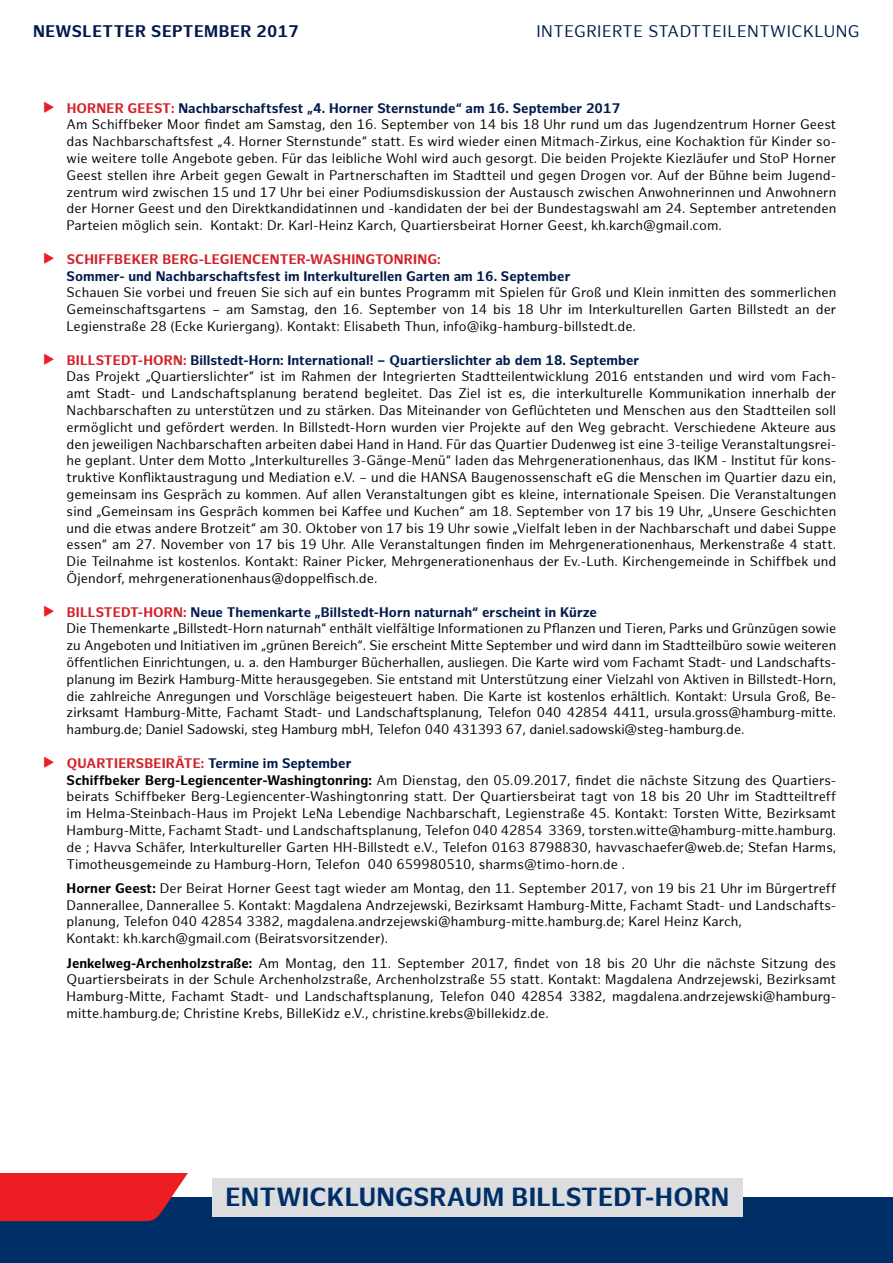
<style>
.page{position:relative;width:893px;height:1263px;background:#fff}
.page>*{position:absolute;margin:0;border:0;box-sizing:border-box;transform-origin:0 0}
.t1{font:700 25.5px "Hamburg Sans";letter-spacing:.01em;color:#002f67}
.t2{font:16.35px "Hamburg Sans";letter-spacing:.03em;color:#001a4b}
.t3{font:700 16.35px "Hamburg Sans";letter-spacing:.03em;color:#001a4b}
.t4{font:13.5px/16.8px "Hamburg Sans";letter-spacing:.005em;color:#000}
.t5{font:700 13.5px "Hamburg Sans";letter-spacing:.005em;color:#001a4b}
.t6{font:700 13.5px "Hamburg Sans";letter-spacing:.015em;color:#d2232a}
.s1{font-weight:700;color:#d2232a}
.s2{font-weight:700;color:#001a4b}
.s3{font-weight:700}
</style>
<div class="page">
<div style="left:0;top:1197px;width:893px;height:66px;background:#002f67"></div>
<svg style="left:0;top:1173px;width:188px;height:48px;background:#dd222c"></svg>
<div style="left:213px;top:1178px;width:530px;height:38px;background:#dcddde"></div>
<p class="t3" style="left:33px;top:22px;width:267px">NEWSLETTER SEPTEMBER 2017</p>
<p class="t2" style="left:536px;top:22px;width:325px">INTEGRIERTE STADTTEILENTWICKLUNG</p>
<p class="t4" style="left:67px;top:100px;width:771px"><span class="s1">HORNER GEEST:</span> <span class="s2">Nachbarschaftsfest „4. Horner Sternstunde“ am 16. September 2017<br></span>Am Schiffbeker Moor findet am Samstag, den 16. September von 14 bis 18 Uhr rund um das Jugendzentrum Horner Geest das Nachbarschaftsfest „4. Horner Sternstunde“ statt. Es wird wieder einen Mitmach-Zirkus, eine Kochaktion für Kinder so&shy;wie weitere tolle Angebote geben. Für das leibliche Wohl wird auch gesorgt. Die beiden Projekte Kiezläufer und StoP Horner Geest stellen ihre Arbeit gegen Gewalt in Partnerschaften im Stadtteil und gegen Drogen vor. Auf der Bühne beim Jugend&shy;zentrum wird zwischen 15 und 17 Uhr bei einer Podiumsdiskussion der Austausch zwischen Anwohnerinnen und Anwohnern der Horner Geest und den Direktkandidatinnen und -kandidaten der bei der Bundestagswahl am 24. September antretenden Parteien möglich sein. Kontakt: Dr. Karl-Heinz Karch, Quartiersbeirat Horner Geest, kh.karch@gmail.com.</p>
<p class="t6" style="left:67px;top:251px;width:375px">SCHIFFBEKER BERG-LEGIENCENTER-WASHINGTONRING:</p>
<p class="t5" style="left:67px;top:268px;width:505px">Sommer- und Nachbarschaftsfest im Interkulturellen Garten am 16. September</p>
<p class="t4" style="left:67px;top:285px;width:771px;text-align:justify">Schauen Sie vorbei und freuen Sie sich auf ein buntes Programm mit Spielen für Groß und Klein inmitten des sommerlichen Gemeinschaftsgartens − am Samstag, den 16. September von 14 bis 18 Uhr im Interkulturellen Garten Billstedt an der Legienstraße 28 (Ecke Kuriergang). Kontakt: Elisabeth Thun, info@ikg-hamburg-billstedt.de.</p>
<p class="t4" style="left:67px;top:352px;width:771px"><span class="s1">BILLSTEDT-HORN:</span> <span class="s2">Billstedt-Horn: International! – Quartierslichter ab dem 18. September<br></span>Das Projekt „Quartierslichter“ ist im Rahmen der Integrierten Stadtteilentwicklung 2016 entstanden und wird vom Fach&shy;amt Stadt- und Landschaftsplanung beratend begleitet. Das Ziel ist es, die interkulturelle Kommunikation innerhalb der Nachbarschaften zu unterstützen und zu stärken. Das Miteinander von Geflüchteten und Menschen aus den Stadtteilen soll ermöglicht und gefördert werden. In Billstedt-Horn wurden vier Projekte auf den Weg gebracht. Verschiedene Akteure aus den jeweiligen Nachbarschaften arbeiten dabei Hand in Hand. Für das Quartier Dudenweg ist eine 3-teilige Veranstaltungsrei&shy;he geplant. Unter dem Motto „Interkulturelles 3-Gänge-Menü“ laden das Mehrgenerationenhaus, das IKM - Institut für kons&shy;truktive Konfliktaustragung und Mediation e.V. – und die HANSA Baugenossenschaft eG die Menschen im Quartier dazu ein, gemeinsam ins Gespräch zu kommen. Auf allen Veranstaltungen gibt es kleine, internationale Speisen. Die Veranstaltungen sind „Gemeinsam ins Gespräch kommen bei Kaffee und Kuchen“ am 18. September von 17 bis 19 Uhr, „Unsere Geschichten und die etwas andere Brotzeit“ am 30. Oktober von 17 bis 19 Uhr sowie „Vielfalt leben in der Nachbarschaft und dabei Suppe essen“ am 27. November von 17 bis 19 Uhr. Alle Veranstaltungen finden im Mehrgenerationenhaus, Merkenstraße 4 statt.<br>Die Teilnahme ist kostenlos. Kontakt: Rainer Picker, Mehrgenerationenhaus der Ev.-Luth. Kirchengemeinde in Schiffbek und Öjendorf, mehrgenerationenhaus@doppelfisch.de.</p>
<p class="t4" style="left:67px;top:604px;width:771px"><span class="s1">BILLSTEDT-HORN:</span> <span class="s2">Neue Themenkarte „Billstedt-Horn naturnah“ erscheint in Kürze<br></span>Die Themenkarte „Billstedt-Horn naturnah“ enthält vielfältige Informationen zu Pflanzen und Tieren, Parks und Grünzügen sowie zu Angeboten und Initiativen im „grünen Bereich“. Sie erscheint Mitte September und wird dann im Stadtteilbüro sowie weiteren öffentlichen Einrichtungen, u. a. den Hamburger Bücherhallen, ausliegen. Die Karte wird vom Fachamt Stadt- und Landschafts&shy;planung im Bezirk Hamburg-Mitte herausgegeben. Sie entstand mit Unterstützung einer Vielzahl von Aktiven in Billstedt-Horn, die zahlreiche Anregungen und Vorschläge beigesteuert haben. Die Karte ist kostenlos erhältlich. Kontakt: Ursula Groß, Be&shy;zirksamt Hamburg-Mitte, Fachamt Stadt- und Landschaftsplanung, Telefon 040 42854 4411, ursula.gross@hamburg-mitte. hamburg.de; Daniel Sadowski, steg Hamburg mbH, Telefon 040 431393 67, daniel.sadowski@steg-hamburg.de.</p>
<p class="t4" style="left:67px;top:755px;width:771px"><span class="s1">QUARTIERSBEIRÄTE:</span> <span class="s2">Termine im September<br></span><span class="s3">Schiffbeker Berg-Legiencenter-Washingtonring:</span> Am Dienstag, den 05.09.2017, findet die nächste Sitzung des Quartiers&shy;beirats Schiffbeker Berg-Legiencenter-Washingtonring statt. Der Quartiersbeirat tagt von 18 bis 20 Uhr im Stadtteiltreff im Helma-Steinbach-Haus im Projekt LeNa Lebendige Nachbarschaft, Legienstraße 45. Kontakt: Torsten Witte, Bezirksamt Hamburg-Mitte, Fachamt Stadt- und Landschaftsplanung, Telefon 040 42854 3369, torsten.witte@hamburg-mitte.hamburg. de ; Havva Schäfer, Interkultureller Garten HH-Billstedt e.V., Telefon 0163 8798830, havvaschaefer@web.de; Stefan Harms, Timotheusgemeinde zu Hamburg-Horn, Telefon 040 659980510, sharms@timo-horn.de .</p>
<p class="t4" style="left:67px;top:880px;width:771px"><span class="s3">Horner Geest:</span> Der Beirat Horner Geest tagt wieder am Montag, den 11. September 2017, von 19 bis 21 Uhr im Bürgertreff Dannerallee, Dannerallee 5. Kontakt: Magdalena Andrzejewski, Bezirksamt Hamburg-Mitte, Fachamt Stadt- und Landschafts&shy;planung, Telefon 040 42854 3382, magdalena.andrzejewski@hamburg-mitte.hamburg.de; Karel Heinz Karch,<br>Kontakt: kh.karch@gmail.com (Beiratsvorsitzender).</p>
<p class="t4" style="left:67px;top:955px;width:771px;text-align:justify"><span class="s3">Jenkelweg-Archenholzstraße:</span> Am Montag, den 11. September 2017, findet von 18 bis 20 Uhr die nächste Sitzung des Quartiersbeirats in der Schule Archenholzstraße, Archenholzstraße 55 statt. Kontakt: Magdalena Andrzejewski, Bezirksamt Hamburg-Mitte, Fachamt Stadt- und Landschaftsplanung, Telefon 040 42854 3382, magdalena.andrzejewski@hamburg&shy;mitte.hamburg.de; Christine Krebs, BilleKidz e.V., christine.krebs@billekidz.de.</p>
<h1 class="t1" style="left:225px;top:1182px;width:505px">ENTWICKLUNGSRAUM BILLSTEDT-HORN</h1>
</div>
